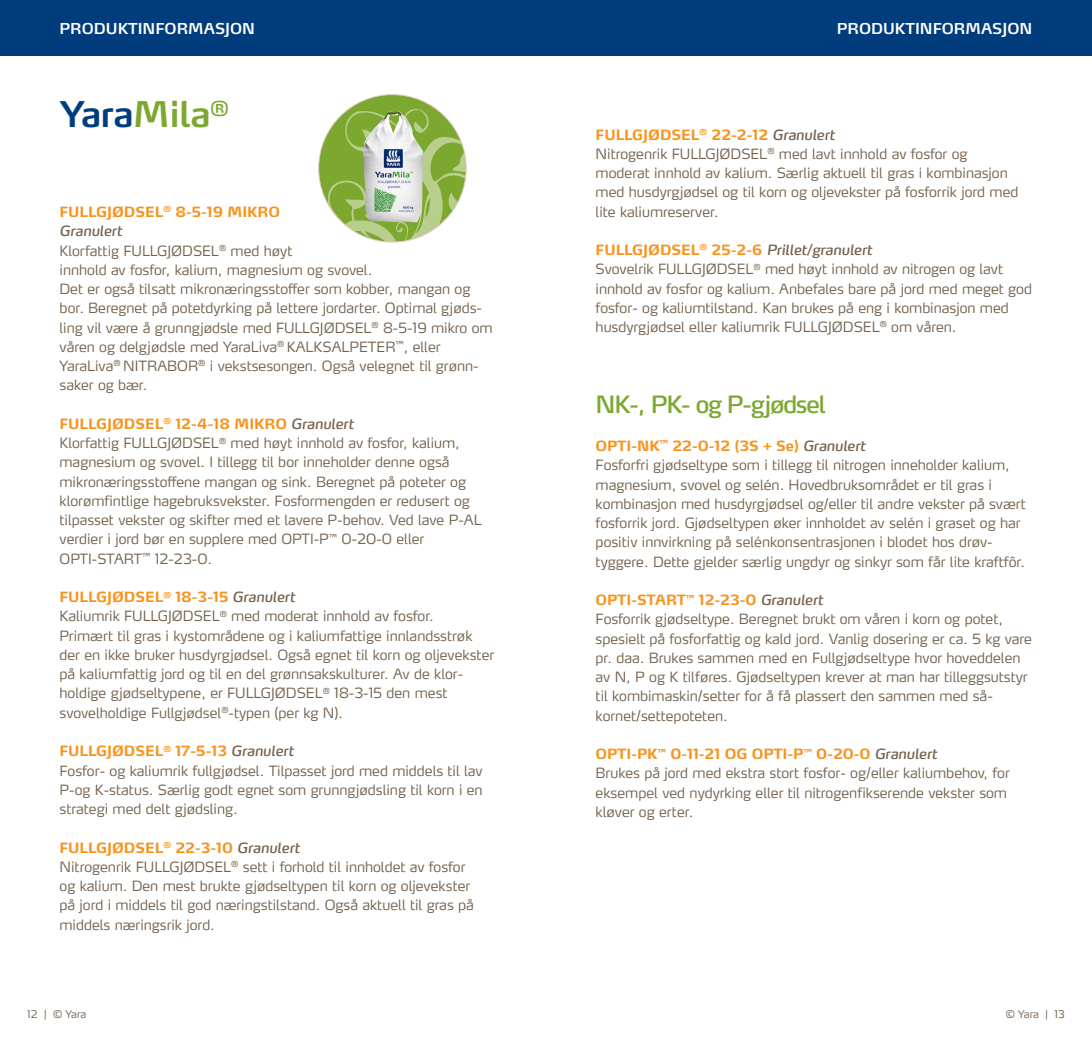
<style>
.page{position:relative;width:1092px;height:1042px;background:#fff}
.page>*{position:absolute;margin:0;border:0;box-sizing:border-box;transform-origin:0 0}
.Brødtekst{font:600 35px "Yara Max LF";letter-spacing:-.01em;color:#013d7d}
.overskrift_artikkel{font:23.62px "Yara Max LF";letter-spacing:-.05em;color:#7da830}
.t1{font:600 14.88px "Yara Max LF";color:#fff}
.overskrift_artikkel-2{font:300 14px/19.2px "Yara Max LF";color:#75614d}
.overskrift_artikkel-3{font:700 14px "Yara Max LF";color:#f7931d}
.overskrift_artikkel-4{font:italic 14px "Yara Max LF";color:#75614d}
.t2{font:300 10.5px "Yara Max LF";letter-spacing:-.005em;color:#75614d}
.s1{color:#7da830}
.s2{font-weight:400;font-style:italic;color:#75614d}
</style>
<div class="page">
<div style="left:318px;top:95px;width:148px;height:147px;background:#7da830;border-radius:50%"></div>
<svg style="left:318px;top:108px;width:148px;height:134px"></svg>
<img style="left:362px;top:111px;width:62px;height:111px">
<div style="left:546px;top:0;width:545px;height:55px;background:#013d7d"></div>
<div style="left:0;top:0;width:546px;height:55px;background:#013d7d"></div>
<p class="t1" style="left:60px;top:19px;width:197px">PRODUKTINFORMASJON</p>
<p class="t1" style="left:836px;top:19px;width:197px">PRODUKTINFORMASJON</p>
<p class="Brødtekst" style="left:60px;top:92px;width:170px">Yara<span class="s1">Mila</span><sup>®</sup></p>
<p class="overskrift_artikkel-3" style="left:60px;top:203px;width:222px">FULLGJØDSEL<sup>®</sup> 8-5-19 MIKRO</p>
<p class="overskrift_artikkel-4" style="left:60px;top:222px;width:64px">Granulert</p>
<p class="overskrift_artikkel-2" style="left:60px;top:241px;width:234px">Klorfattig FULLGJØDSEL<sup>®</sup> med høyt</p>
<p class="overskrift_artikkel-2" style="left:60px;top:260px;width:314px">innhold av fosfor, kalium, magnesium og svovel.</p>
<p class="overskrift_artikkel-2" style="left:60px;top:279px;width:434px">Det er også tilsatt mikronæringsstoffer som kobber, mangan og bor. Beregnet på potetdyrking på lettere jordarter. Optimal gjøds&shy;ling vil være å grunngjødsle med FULLGJØDSEL<sup>®</sup> 8-5-19 mikro om våren og delgjødsle med YaraLiva<sup>®</sup> KALKSALPETER<sup>™</sup>, eller</p>
<p class="overskrift_artikkel-2" style="left:60px;top:356px;width:420px">YaraLiva<sup>®</sup> NITRABOR<sup>®</sup> i vekstsesongen. Også velegnet til grønn-</p>
<p class="overskrift_artikkel-2" style="left:60px;top:375px;width:89px">saker og bær.</p>
<p class="overskrift_artikkel-3" style="left:60px;top:415px;width:296px">FULLGJØDSEL<sup>®</sup> 12-4-18 MIKRO <span class="s2">Granulert</span></p>
<p class="overskrift_artikkel-2" style="left:60px;top:433px;width:423px">Klorfattig FULLGJØDSEL<sup>®</sup> med høyt innhold av fosfor, kalium, magnesium og svovel. I tillegg til bor inneholder denne også mikronæringsstoffene mangan og sink. Beregnet på poteter og klorømfintlige hagebruksvekster. Fosformengden er redusert og tilpasset vekster og skifter med et lavere P-behov. Ved lave P-AL verdier i jord bør en supplere med OPTI-P<sup>™</sup> 0-20-0 eller</p>
<p class="overskrift_artikkel-2" style="left:60px;top:549px;width:154px">OPTI-START<sup>™</sup> 12-23-0.</p>
<p class="overskrift_artikkel-3" style="left:60px;top:588px;width:237px">FULLGJØDSEL<sup>®</sup> 18-3-15 <span class="s2">Granulert</span></p>
<p class="overskrift_artikkel-2" style="left:60px;top:606px;width:376px">Kaliumrik FULLGJØDSEL<sup>®</sup> med moderat innhold av fosfor.</p>
<p class="overskrift_artikkel-2" style="left:60px;top:626px;width:436px">Primært til gras i kystområdene og i kaliumfattige innlandsstrøk der en ikke bruker husdyrgjødsel. Også egnet til korn og oljevekster på kaliumfattig jord og til en del grønnsakskulturer. Av de klor-</p>
<p class="overskrift_artikkel-2" style="left:60px;top:683px;width:389px">holdige gjødseltypene, er FULLGJØDSEL<sup>®</sup> 18-3-15 den mest</p>
<p class="overskrift_artikkel-2" style="left:60px;top:703px;width:285px">svovelholdige Fullgjødsel<sup>®</sup>-typen (per kg N).</p>
<p class="overskrift_artikkel-3" style="left:60px;top:742px;width:236px">FULLGJØDSEL<sup>®</sup> 17-5-13 <span class="s2">Granulert</span></p>
<p class="overskrift_artikkel-2" style="left:60px;top:760px;width:424px;text-align:justify">Fosfor- og kaliumrik fullgjødsel. Tilpasset jord med middels til lav P-og K-status. Særlig godt egnet som grunngjødsling til korn i en strategi med delt gjødsling.</p>
<p class="overskrift_artikkel-3" style="left:60px;top:838px;width:242px">FULLGJØDSEL<sup>®</sup> 22-3-10 <span class="s2">Granulert</span></p>
<p class="overskrift_artikkel-2" style="left:60px;top:857px;width:416px">Nitrogenrik FULLGJØDSEL<sup>®</sup> sett i forhold til innholdet av fosfor og kalium. Den mest brukte gjødseltypen til korn og oljevekster på jord i middels til god næringstilstand. Også aktuell til gras på middels næringsrik jord.</p>
<p class="overskrift_artikkel-3" style="left:595px;top:126px;width:241px">FULLGJØDSEL<sup>®</sup> 22-2-12 <span class="s2">Granulert</span></p>
<p class="overskrift_artikkel-2" style="left:595px;top:144px;width:373px">Nitrogenrik FULLGJØDSEL<sup>®</sup> med lavt innhold av fosfor og</p>
<p class="overskrift_artikkel-2" style="left:595px;top:163px;width:424px">moderat innhold av kalium. Særlig aktuell til gras i kombinasjon med husdyrgjødsel og til korn og oljevekster på fosforrik jord med lite kaliumreserver.</p>
<p class="overskrift_artikkel-3" style="left:595px;top:241px;width:278px">FULLGJØDSEL<sup>®</sup> 25-2-6 <span class="s2">Prillet/granulert</span></p>
<p class="overskrift_artikkel-2" style="left:595px;top:259px;width:438px">Svovelrik FULLGJØDSEL<sup>®</sup> med høyt innhold av nitrogen og lavt innhold av fosfor og kalium. Anbefales bare på jord med meget god fosfor- og kaliumtilstand. Kan brukes på eng i kombinasjon med</p>
<p class="overskrift_artikkel-2" style="left:595px;top:317px;width:362px">husdyrgjødsel eller kaliumrik FULLGJØDSEL<sup>®</sup> om våren.</p>
<p class="overskrift_artikkel" style="left:595px;top:389px;width:232px">NK-, PK- og P-gjødsel</p>
<p class="overskrift_artikkel-3" style="left:595px;top:437px;width:271px">OPTI-NK<sup>™</sup> 22-0-12 (3S + Se) <span class="s2">Granulert</span></p>
<p class="overskrift_artikkel-2" style="left:595px;top:455px;width:432px">Fosforfri gjødseltype som i tillegg til nitrogen inneholder kalium, magnesium, svovel og selén. Hovedbruksområdet er til gras i kombinasjon med husdyrgjødsel og/eller til andre vekster på svært fosforrik jord. Gjødseltypen øker innholdet av selén i graset og har positiv innvirkning på selénkonsentrasjonen i blodet hos drøv-</p>
<p class="overskrift_artikkel-2" style="left:595px;top:551px;width:431px">tyggere. Dette gjelder særlig ungdyr og sinkyr som får lite kraftfôr.</p>
<p class="overskrift_artikkel-3" style="left:595px;top:591px;width:229px">OPTI-START<sup>™</sup> 12-23-0 <span class="s2">Granulert</span></p>
<p class="overskrift_artikkel-2" style="left:595px;top:609px;width:438px">Fosforrik gjødseltype. Beregnet brukt om våren i korn og potet, spesielt på fosforfattig og kald jord. Vanlig dosering er ca. 5 kg vare pr. daa. Brukes sammen med en Fullgjødseltype hvor hoveddelen av N, P og K tilføres. Gjødseltypen krever at man har tilleggsutstyr til kombimaskin/setter for å få plassert den sammen med så-</p>
<p class="overskrift_artikkel-2" style="left:595px;top:705px;width:134px">kornet/settepoteten.</p>
<p class="overskrift_artikkel-3" style="left:595px;top:745px;width:343px">OPTI-PK<sup>™</sup> 0-11-21 OG OPTI-P<sup>™</sup> 0-20-0 <span class="s2">Granulert</span></p>
<p class="overskrift_artikkel-2" style="left:595px;top:763px;width:415px">Brukes på jord med ekstra stort fosfor- og/eller kaliumbehov, for eksempel ved nydyrking eller til nitrogenfikserende vekster som kløver og erter.</p>
<p class="t2" style="left:27px;top:1007px;width:61px">12 | © Yara</p>
<p class="t2" style="left:1005px;top:1007px;width:60px">© Yara | 13</p>
</div>
